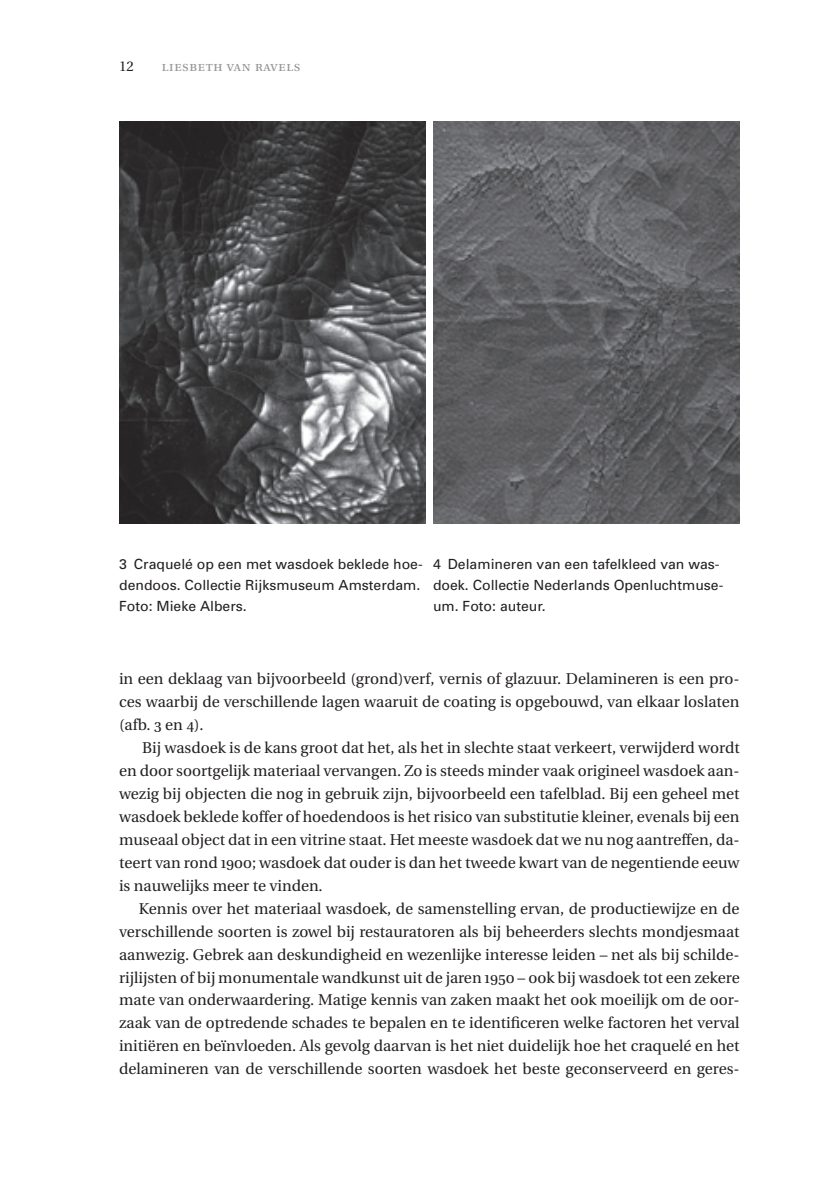
<style>
.page{position:relative;width:819px;height:1191px;background:#fff}
.page>*{position:absolute;margin:0;border:0;box-sizing:border-box;transform-origin:0 0}
.t1{font:15.58px/22.9px "Utopia";color:#231f20;text-align:justify}
.t2{font:14px/21px "Univers";color:#231f20}
.t3{font:14px "Utopia Exp";letter-spacing:.05em;color:#939598}
.t4{font:14px "Utopia";color:#231f20}
.s1{font-family:"Utopia Exp"}
</style>
<div class="page">
<img style="left:119px;top:122px;width:306px;height:402px">
<img style="left:433px;top:122px;width:306px;height:402px">
<p class="t4" style="left:119px;top:61px;width:16px">12</p>
<p class="t3" style="left:162px;top:61px;width:140px">liesbeth van ravels</p>
<p class="t2" style="left:119px;top:555px;width:305px">3 Craquelé op een met wasdoek beklede hoe&shy;dendoos. Collectie Rijksmuseum Amsterdam.<br>Foto: Mieke Albers.</p>
<p class="t2" style="left:433px;top:555px;width:292px">4 Delamineren van een tafelkleed van was&shy;doek. Collectie Nederlands Openluchtmuse&shy;um. Foto: auteur.</p>
<p class="t1" style="left:119px;top:669px;width:622px">in een deklaag van bijvoorbeeld (grond)verf, vernis of glazuur. Delamineren is een pro&shy;ces waarbij de verschillende lagen waaruit de coating is opgebouwd, van elkaar loslaten (afb. <span class="s1">3</span> en <span class="s1">4</span>).</p>
<p class="t1" style="left:119px;top:738px;width:622px;text-indent:23px">Bij wasdoek is de kans groot dat het, als het in slechte staat verkeert, verwijderd wordt en door soortgelijk materiaal vervangen. Zo is steeds minder vaak origineel wasdoek aan&shy;wezig bij objecten die nog in gebruik zijn, bijvoorbeeld een tafelblad. Bij een geheel met wasdoek beklede koffer of hoedendoos is het risico van substitutie kleiner, evenals bij een museaal object dat in een vitrine staat. Het meeste wasdoek dat we nu nog aantreffen, da&shy;teert van rond <span class="s1">1900</span>; wasdoek dat ouder is dan het tweede kwart van de negentiende eeuw is nauwelijks meer te vinden.</p>
<p class="t1" style="left:119px;top:898px;width:622px;text-indent:20px">Kennis over het materiaal wasdoek, de samenstelling ervan, de productiewijze en de verschillende soorten is zowel bij restauratoren als bij beheerders slechts mondjesmaat aanwezig. Gebrek aan deskundigheid en wezenlijke interesse leiden – net als bij schilde&shy;rijlijsten of bij monumentale wandkunst uit de jaren <span class="s1">1950</span> – ook bij wasdoek tot een zekere mate van onderwaardering. Matige kennis van zaken maakt het ook moeilijk om de oor&shy;zaak van de optredende schades te bepalen en te identificeren welke factoren het verval initiëren en beïnvloeden. Als gevolg daarvan is het niet duidelijk hoe het craquelé en het delamineren van de verschillende soorten wasdoek het beste geconserveerd en geres-</p>
</div>
